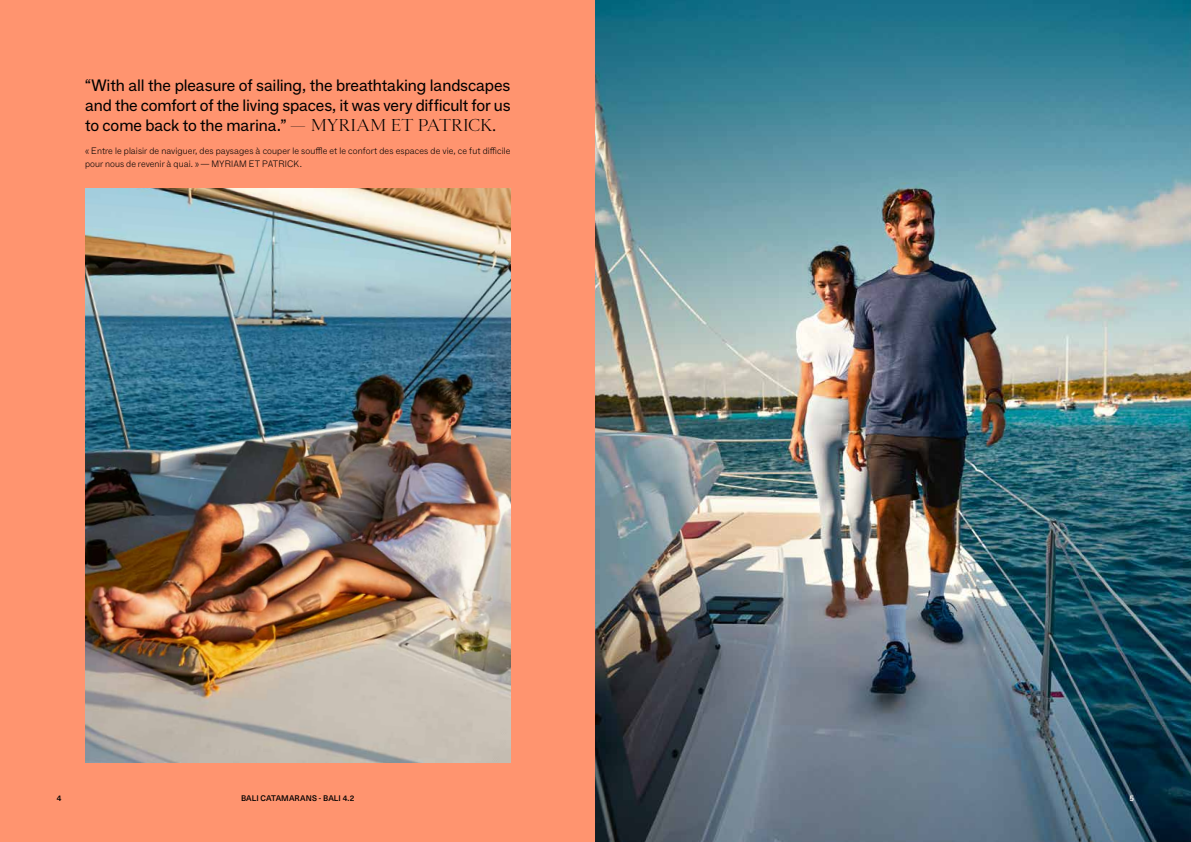
<style>
.page{position:relative;width:1191px;height:842px;background:#fff}
.page>*{position:absolute;margin:0;border:0;box-sizing:border-box;transform-origin:0 0}
.t1{font:16px/20px "F Grotesk";letter-spacing:-.01em;color:#000;text-align:justify}
.t2{font:100 9px/12.5px "F Grotesk";letter-spacing:.01em;color:#000}
.t3{font:500 8px "Neue Haas Unica";letter-spacing:.01em;color:#000}
.t4{font:500 8px "Neue Haas Unica";color:#fff}
.s1{font-family:"Sainte Colombe Web";font-weight:300}
</style>
<div class="page">
<div style="left:0;top:0;width:595px;height:842px;background:#ff946f"></div>
<img style="left:595px;top:0;width:596px;height:842px">
<img style="left:85px;top:189px;width:425px;height:574px">
<p class="t1" style="left:85px;top:74px;width:427px">“With all the pleasure of sailing, the breathtaking landscapes and the comfort of the living spaces, it was very difficult for us to come back to the marina.” <span class="s1">— MYRIAM ET PATRICK.</span></p>
<p class="t2" style="left:85px;top:144px;width:427px">« Entre le plaisir de naviguer, des paysages à couper le souffle et le confort des espaces de vie, ce fut difficile pour nous de revenir à quai. » — MYRIAM ET PATRICK.</p>
<p class="t3" style="left:57px;top:792px;width:6px">4</p>
<p class="t3" style="left:241px;top:792px;width:115px">BALI CATAMARANS - BALI 4.2</p>
<p class="t4" style="left:1129px;top:792px;width:6px">5</p>
</div>
